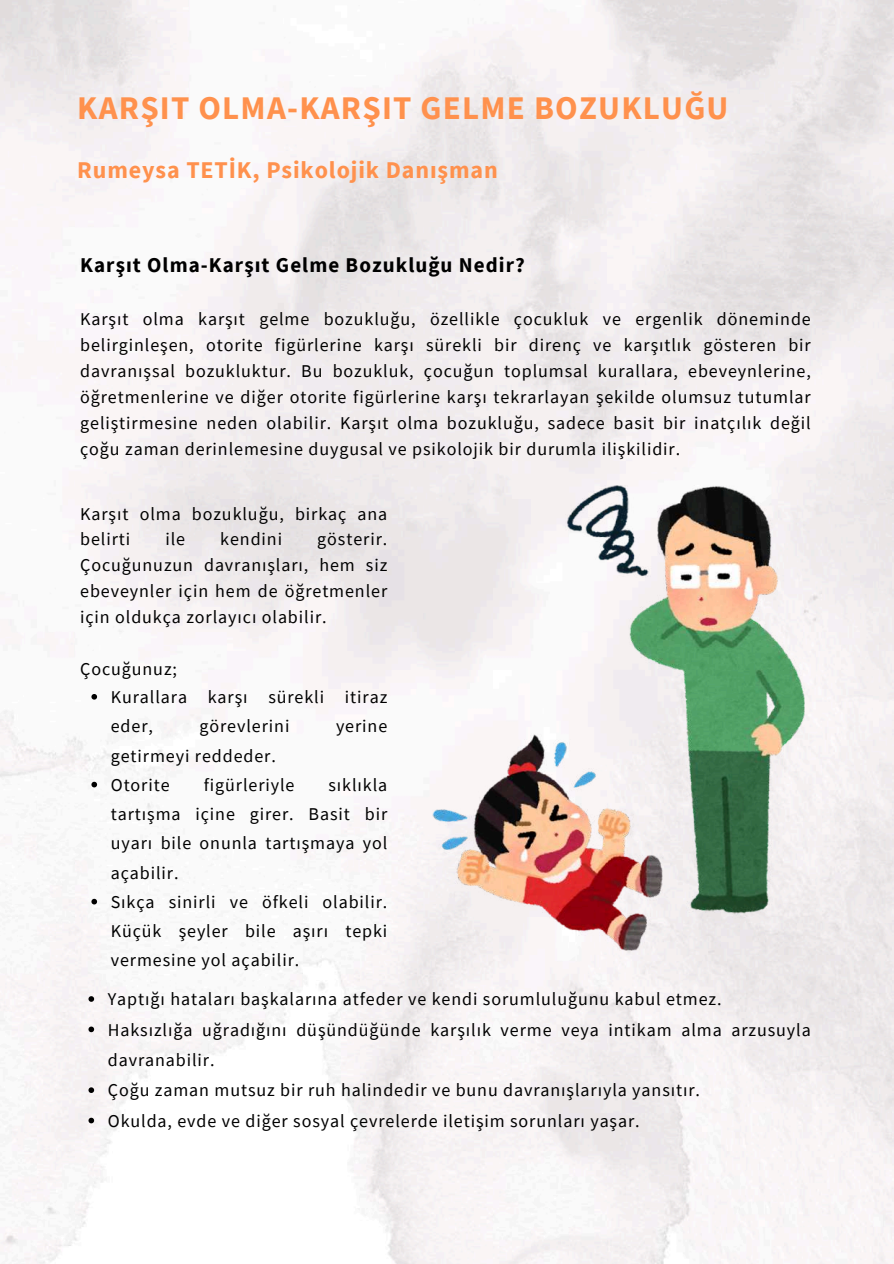
<style>
.page{position:relative;width:894px;height:1264px;background:#fff}
.page>*{position:absolute;margin:0;border:0;box-sizing:border-box;transform-origin:0 0}
.t1{font:700 33px "Source Sans Pro";letter-spacing:.035em;color:#ff914d}
.t2{font:700 24px "Source Sans Pro";letter-spacing:.035em;color:#ff914d}
.t3{font:700 21px "Source Sans Pro";letter-spacing:.05em;color:#000}
.t4{font:18px/25.8px "Source Sans Pro";letter-spacing:.05em;color:#000}
</style>
<div class="page">
<img style="left:0;top:0;width:893px;height:1263px">
<img style="left:432px;top:486px;width:372px;height:464px">
<svg style="left:91px;top:694px;width:6px;height:5px"></svg>
<svg style="left:91px;top:781px;width:6px;height:6px"></svg>
<svg style="left:91px;top:898px;width:6px;height:6px"></svg>
<svg style="left:88px;top:996px;width:6px;height:5px"></svg>
<svg style="left:88px;top:1026px;width:6px;height:6px"></svg>
<svg style="left:88px;top:1087px;width:6px;height:5px"></svg>
<svg style="left:88px;top:1117px;width:6px;height:6px"></svg>
<h1 class="t1" style="left:77px;top:87px;width:652px">KARŞIT OLMA-KARŞIT GELME BOZUKLUĞU</h1>
<h2 class="t2" style="left:77px;top:154px;width:422px">Rumeysa TETİK, Psikolojik Danışman</h2>
<p class="t3" style="left:80px;top:252px;width:446px">Karşıt Olma-Karşıt Gelme Bozukluğu Nedir?</p>
<p class="t4" style="left:80px;top:306px;width:732px;text-align:justify">Karşıt olma karşıt gelme bozukluğu, özellikle çocukluk ve ergenlik döneminde belirginleşen, otorite figürlerine karşı sürekli bir direnç ve karşıtlık gösteren bir davranışsal bozukluktur. Bu bozukluk, çocuğun toplumsal kurallara, ebeveynlerine, öğretmenlerine ve diğer otorite figürlerine karşı tekrarlayan şekilde olumsuz tutumlar geliştirmesine neden olabilir. Karşıt olma bozukluğu, sadece basit bir inatçılık değil çoğu zaman derinlemesine duygusal ve psikolojik bir durumla ilişkilidir.</p>
<p class="t4" style="left:80px;top:500px;width:308px">Karşıt olma bozukluğu, birkaç ana belirti</p>
<p class="t4" style="left:165px;top:526px;width:21px">ile</p>
<p class="t4" style="left:220px;top:526px;width:61px">kendini</p>
<p class="t4" style="left:80px;top:526px;width:308px;text-align:justify;text-indent:237px">gösterir.<br>Çocuğunuzun davranışları, hem siz ebeveynler için hem de öğretmenler için oldukça zorlayıcı olabilir.</p>
<p class="t4" style="left:111px;top:654px;width:212px;line-height:28.2px;text-indent:-31px">Çocuğunuz;<br>Kurallara karşı sürekli</p>
<p class="t4" style="left:345px;top:683px;width:44px">itiraz</p>
<p class="t4" style="left:111px;top:713px;width:44px">eder,</p>
<p class="t4" style="left:199px;top:713px;width:89px">görevlerini</p>
<p class="t4" style="left:336px;top:713px;width:53px">yerine</p>
<p class="t4" style="left:111px;top:740px;width:166px;line-height:29.2px">getirmeyi reddeder.<br>Otorite</p>
<p class="t4" style="left:204px;top:771px;width:92px">figürleriyle</p>
<p class="t4" style="left:111px;top:769px;width:278px;line-height:29.2px;text-indent:218px">sıklıkla tartışma içine girer. Basit bir uyarı bile onunla tartışmaya yol açabilir.<br>Sıkça sinirli ve öfkeli olabilir.<br>Küçük şeyler bile aşırı tepki vermesine yol açabilir.</p>
<p class="t4" style="left:108px;top:983px;width:704px;line-height:30.3px">Yaptığı hataları başkalarına atfeder ve kendi sorumluluğunu kabul etmez.<br>Haksızlığa uğradığını düşündüğünde karşılık verme veya intikam alma arzusuyla davranabilir.<br>Çoğu zaman mutsuz bir ruh halindedir ve bunu davranışlarıyla yansıtır.<br>Okulda, evde ve diğer sosyal çevrelerde iletişim sorunları yaşar.</p>
</div>
